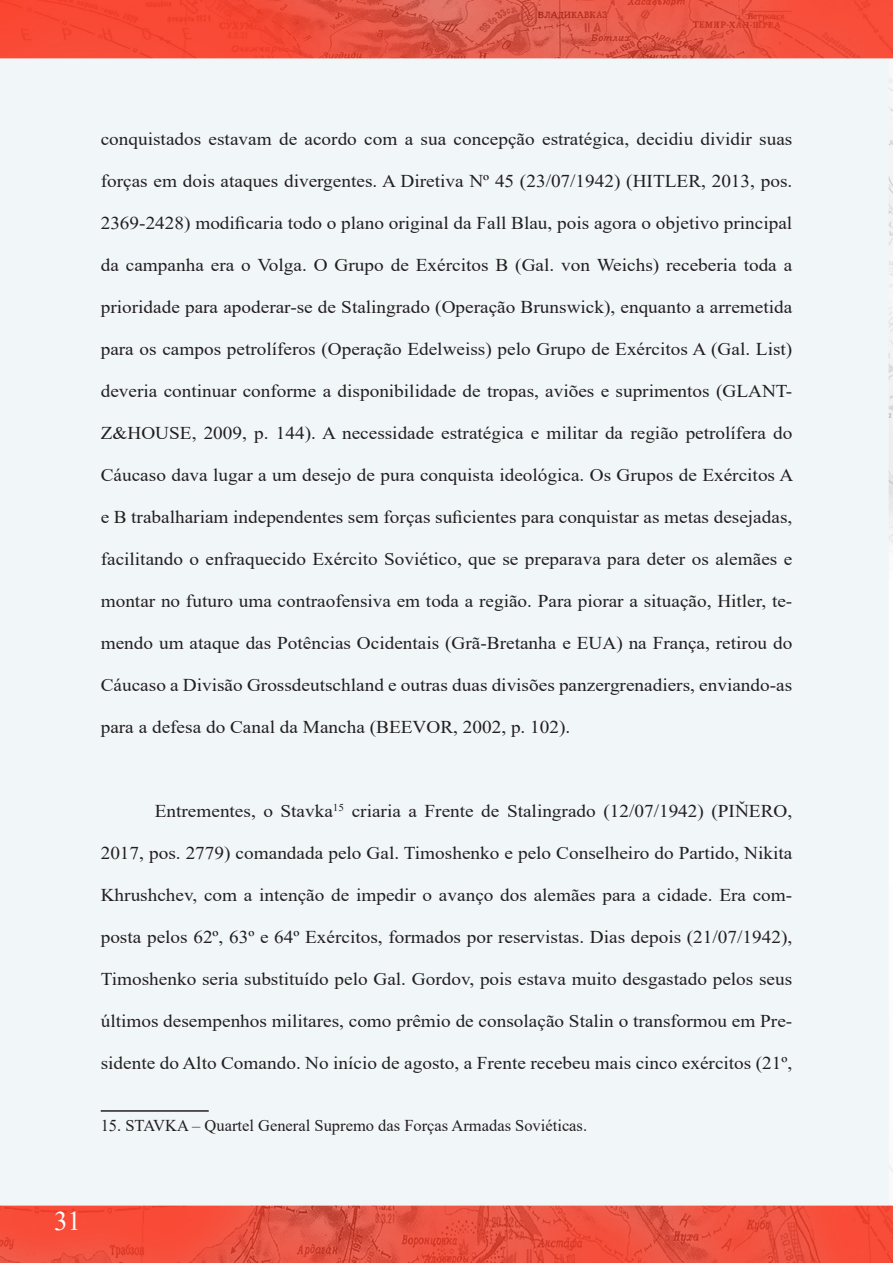
<style>
.page{position:relative;width:893px;height:1263px;background:#fff}
.page>*{position:absolute;margin:0;border:0;box-sizing:border-box;transform-origin:0 0}
.t1{font:27px "Times New Roman";color:#fff}
.t2{font:18px "Times New Roman";color:#231f20;scale:1.07 1}
.t3{font:16.5px "Times New Roman";color:#231f20}
</style>
<div class="page">
<img style="left:0;top:0;width:893px;height:1263px">
<hr style="left:101px;top:1110px;width:108px;height:2px;background:#231f20">
<p class="t2" style="left:101px;top:126px;width:648px">conquistados estavam de acordo com a sua concepção estratégica, decidiu dividir suas</p>
<p class="t2" style="left:101px;top:168px;width:648px">forças em dois ataques divergentes. A Diretiva Nº 45 (23/07/1942) (HITLER, 2013, pos.</p>
<p class="t2" style="left:101px;top:210px;width:648px">2369-2428) modificaria todo o plano original da Fall Blau, pois agora o objetivo principal</p>
<p class="t2" style="left:101px;top:252px;width:648px">da campanha era o Volga. O Grupo de Exércitos B (Gal. von Weichs) receberia toda a</p>
<p class="t2" style="left:101px;top:294px;width:648px">prioridade para apoderar-se de Stalingrado (Operação Brunswick), enquanto a arremetida</p>
<p class="t2" style="left:101px;top:336px;width:648px">para os campos petrolíferos (Operação Edelweiss) pelo Grupo de Exércitos A (Gal. List)</p>
<p class="t2" style="left:101px;top:378px;width:648px">deveria continuar conforme a disponibilidade de tropas, aviões e suprimentos (GLANT-</p>
<p class="t2" style="left:101px;top:420px;width:648px">Z&amp;HOUSE, 2009, p. 144). A necessidade estratégica e militar da região petrolífera do</p>
<p class="t2" style="left:101px;top:462px;width:649px">Cáucaso dava lugar a um desejo de pura conquista ideológica. Os Grupos de Exércitos A</p>
<p class="t2" style="left:101px;top:504px;width:648px">e B trabalhariam independentes sem forças suficientes para conquistar as metas desejadas,</p>
<p class="t2" style="left:101px;top:546px;width:648px">facilitando o enfraquecido Exército Soviético, que se preparava para deter os alemães e</p>
<p class="t2" style="left:101px;top:588px;width:648px">montar no futuro uma contraofensiva em toda a região. Para piorar a situação, Hitler, te-</p>
<p class="t2" style="left:101px;top:630px;width:648px">mendo um ataque das Potências Ocidentais (Grã-Bretanha e EUA) na França, retirou do</p>
<p class="t2" style="left:101px;top:672px;width:648px">Cáucaso a Divisão Grossdeutschland e outras duas divisões panzergrenadiers, enviando-as</p>
<p class="t2" style="left:101px;top:714px;width:440px">para a defesa do Canal da Mancha (BEEVOR, 2002, p. 102).</p>
<p class="t2" style="left:155px;top:798px;width:597px">Entrementes, o Stavka<sup>15</sup> criaria a Frente de Stalingrado (12/07/1942) (PIŇERO,</p>
<p class="t2" style="left:101px;top:840px;width:648px">2017, pos. 2779) comandada pelo Gal. Timoshenko e pelo Conselheiro do Partido, Nikita</p>
<p class="t2" style="left:101px;top:882px;width:648px">Khrushchev, com a intenção de impedir o avanço dos alemães para a cidade. Era com-</p>
<p class="t2" style="left:101px;top:924px;width:648px">posta pelos 62º, 63º e 64º Exércitos, formados por reservistas. Dias depois (21/07/1942),</p>
<p class="t2" style="left:101px;top:966px;width:648px">Timoshenko seria substituído pelo Gal. Gordov, pois estava muito desgastado pelos seus</p>
<p class="t2" style="left:101px;top:1008px;width:648px">últimos desempenhos militares, como prêmio de consolação Stalin o transformou em Pre-</p>
<p class="t2" style="left:101px;top:1050px;width:648px">sidente do Alto Comando. No início de agosto, a Frente recebeu mais cinco exércitos (21º,</p>
<p class="t3" style="left:101px;top:1113px;width:488px">15. STAVKA – Quartel General Supremo das Forças Armadas Soviéticas.</p>
<h1 class="t1" style="left:54px;top:1202px;width:28px">31</h1>
</div>
